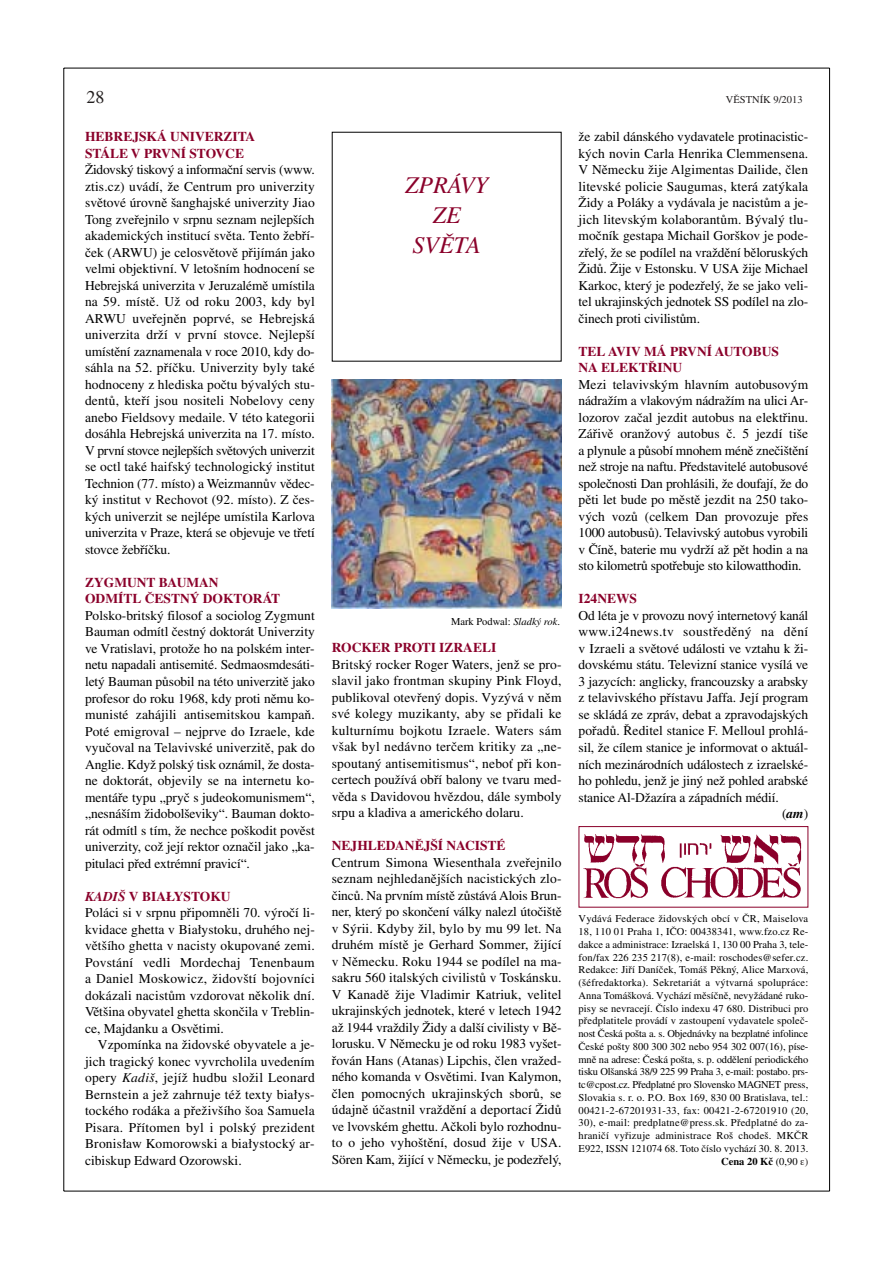
<style>
.page{position:relative;width:893px;height:1262px;background:#fff}
.page>*{position:absolute;margin:0;border:0;box-sizing:border-box;transform-origin:0 0}
.t1{font:italic 24px/30px "Times CE";color:#8a002a;text-align:center}
.t2{font:18px "Times CE";color:#231f1f}
.t3{font:13.5px/16.5px "Times CE";letter-spacing:-.005em;color:#000;text-align:justify}
.t4{font:700 13.5px/16.5px "Times CE";color:#8a002a}
.t5{font:13.5px "Times CE";letter-spacing:.03em;color:#000}
.t6{font:10.5px/12.8px "Times CE";letter-spacing:.01em;color:#000;text-align:right}
.t7{font:10.5px "Times CE";color:#231f1f}
.s1{font-weight:700;font-style:italic;color:#8a002a}
.s2{font-weight:700;color:#8a002a}
.s3{font-style:italic}
.s4{font-weight:700;font-style:italic}
.s5{font-weight:700}
.s6{color:#231f1f}
</style>
<div class="page">
<hr style="left:63px;top:68px;width:1px;height:1123px;background:#000">
<hr style="left:64px;top:1190px;width:765px;height:1px;background:#000">
<hr style="left:829px;top:68px;width:1px;height:1123px;background:#000">
<hr style="left:64px;top:68px;width:765px;height:1px;background:#000">
<img style="left:332px;top:379px;width:229px;height:229px">
<img style="left:583px;top:834px;width:219px;height:65px">
<div style="left:578px;top:826px;width:230px;height:81px;border:1px solid #8a002a"></div>
<h2 class="t2" style="left:87px;top:91px;width:20px">28</h2>
<p class="t7" style="left:726px;top:96px;width:78px">VĚSTNÍK 9/2013</p>
<p class="t4" style="left:85px;top:130px;width:172px">HEBREJSKÁ UNIVERZITA<br>STÁLE V PRVNÍ STOVCE</p>
<p class="t3" style="left:85px;top:163px;width:231px">Židovský tiskový a informační servis (www. ztis.cz) uvádí, že Centrum pro univerzity světové úrovně šanghajské univerzity Jiao Tong zveřejnilo v srpnu seznam nejlepších akademických institucí světa. Tento žebří&shy;ček (ARWU) je celosvětově přijímán jako velmi objektivní. V letošním hodnocení se Hebrejská univerzita v Jeruzalémě umístila na 59. místě. Už od roku 2003, kdy byl ARWU uveřejněn poprvé, se Hebrejská univerzita drží v první stovce. Nejlepší umístění zaznamenala v roce 2010, kdy do&shy;sáhla na 52. příčku. Univerzity byly také hodnoceny z hlediska počtu bývalých stu&shy;dentů, kteří jsou nositeli Nobelovy ceny anebo Fieldsovy medaile. V této kategorii dosáhla Hebrejská univerzita na 17. místo.<br>V první stovce nejlepších světových univerzit se octl také haifský technologický institut Technion (77. místo) a Weizmannův vědec&shy;ký institut v Rechovot (92. místo). Z čes&shy;kých univerzit se nejlépe umístila Karlova univerzita v Praze, která se objevuje ve třetí stovce žebříčku.</p>
<p class="t4" style="left:85px;top:575px;width:196px">ZYGMUNT BAUMAN<br>ODMÍTL ČESTNÝ DOKTORÁT</p>
<p class="t3" style="left:85px;top:608px;width:231px">Polsko-britský filosof a sociolog Zygmunt Bauman odmítl čestný doktorát Univerzity ve Vratislavi, protože ho na polském inter&shy;netu napadali antisemité. Sedmaosmdesáti&shy;letý Bauman působil na této univerzitě jako profesor do roku 1968, kdy proti němu ko&shy;munisté zahájili antisemitskou kampaň.<br>Poté emigroval – nejprve do Izraele, kde vyučoval na Telavivské univerzitě, pak do Anglie. Když polský tisk oznámil, že dosta&shy;ne doktorát, objevily se na internetu ko&shy;mentáře typu „pryč s judeokomunismem“, „nesnáším židobolševiky“. Bauman dokto&shy;rát odmítl s tím, že nechce poškodit pověst univerzity, což její rektor označil jako „ka&shy;pitulaci před extrémní pravicí“.</p>
<p class="t3" style="left:85px;top:889px;width:231px;text-align:left"><span class="s1">KADIŠ</span> <span class="s2">V BIAŁYSTOKU<br></span>Poláci si v srpnu připomněli 70. výročí li&shy;kvidace ghetta v Białystoku, druhého nej&shy;většího ghetta v nacisty okupované zemi.<br>Povstání vedli Mordechaj Tenenbaum a Daniel Moskowicz, židovští bojovníci dokázali nacistům vzdorovat několik dní.<br>Většina obyvatel ghetta skončila v Treblin&shy;ce, Majdanku a Osvětimi.</p>
<p class="t3" style="left:85px;top:1037px;width:231px;text-indent:13px">Vzpomínka na židovské obyvatele a je&shy;jich tragický konec vyvrcholila uvedením opery <span class="s3">Kadiš</span>, jejíž hudbu složil Leonard Bernstein a jež zahrnuje též texty białys&shy;tockého rodáka a přeživšího šoa Samuela Pisara. Přítomen byl i polský prezident Bronisław Komorowski a białystocký ar&shy;cibiskup Edward Ozorowski.</p>
<h1 class="t1" style="left:405px;top:172px;width:84px">ZPRÁVY<br>ZE<br>SVĚTA</h1>
<p class="t6" style="left:451px;top:615px;width:110px">Mark Podwal: <span class="s3">Sladký rok</span>.</p>
<p class="t4" style="left:332px;top:640px;width:166px">ROCKER PROTI IZRAELI</p>
<p class="t3" style="left:332px;top:657px;width:231px">Britský rocker Roger Waters, jenž se pro&shy;slavil jako frontman skupiny Pink Floyd, publikoval otevřený dopis. Vyzývá v něm své kolegy muzikanty, aby se přidali ke kulturnímu bojkotu Izraele. Waters sám však byl nedávno terčem kritiky za „ne&shy;spoutaný antisemitismus“, neboť při kon&shy;certech používá obří balony ve tvaru med&shy;věda s Davidovou hvězdou, dále symboly srpu a kladiva a amerického dolaru.</p>
<p class="t4" style="left:332px;top:838px;width:175px">NEJHLEDANĚJŠÍ NACISTÉ</p>
<p class="t3" style="left:332px;top:855px;width:231px">Centrum Simona Wiesenthala zveřejnilo seznam nejhledanějších nacistických zlo&shy;činců. Na prvním místě zůstává Alois Brun&shy;ner, který po skončení války nalezl útočiště v Sýrii. Kdyby žil, bylo by mu 99 let. Na druhém místě je Gerhard Sommer, žijící v Německu. Roku 1944 se podílel na ma&shy;sakru 560 italských civilistů v Toskánsku.<br>V Kanadě žije Vladimir Katriuk, velitel ukrajinských jednotek, které v letech 1942 až 1944 vraždily Židy a další civilisty v Bě&shy;lorusku. V Německu je od roku 1983 vyšet&shy;řován Hans (Atanas) Lipchis, člen vražed&shy;ného komanda v Osvětimi. Ivan Kalymon, člen pomocných ukrajinských sborů, se údajně účastnil vraždění a deportací Židů ve lvovském ghettu. Ačkoli bylo rozhodnu&shy;to o jeho vyhoštění, dosud žije v USA.<br>Sören Kam, žijící v Německu, je podezřelý,</p>
<p class="t3" style="left:578px;top:130px;width:231px">že zabil dánského vydavatele protinacistic&shy;kých novin Carla Henrika Clemmensena.<br>V Německu žije Algimentas Dailide, člen litevské policie Saugumas, která zatýkala Židy a Poláky a vydávala je nacistům a je&shy;jich litevským kolaborantům. Bývalý tlu&shy;močník gestapa Michail Gorškov je pode&shy;zřelý, že se podílel na vraždění běloruských Židů. Žije v Estonsku. V USA žije Michael Karkoc, který je podezřelý, že se jako veli&shy;tel ukrajinských jednotek SS podílel na zlo&shy;činech proti civilistům.</p>
<p class="t4" style="left:578px;top:344px;width:202px">TEL AVIV MÁ PRVNÍ AUTOBUS<br>NA ELEKTŘINU</p>
<p class="t3" style="left:578px;top:377px;width:231px">Mezi telavivským hlavním autobusovým nádražím a vlakovým nádražím na ulici Ar&shy;lozorov začal jezdit autobus na elektřinu.<br>Zářivě oranžový autobus č. 5 jezdí tiše a plynule a působí mnohem méně znečištění než stroje na naftu. Představitelé autobusové společnosti Dan prohlásili, že doufají, že do pěti let bude po městě jezdit na 250 tako&shy;vých vozů (celkem Dan provozuje přes 1000 autobusů). Telavivský autobus vyrobili v Číně, baterie mu vydrží až pět hodin a na sto kilometrů spotřebuje sto kilowatthodin.</p>
<p class="t4" style="left:578px;top:592px;width:60px">I24NEWS</p>
<p class="t3" style="left:578px;top:608px;width:231px">Od léta je v provozu nový internetový kanál</p>
<p class="t5" style="left:578px;top:627px;width:231px">www.i24news.tv soustředěný na dění</p>
<p class="t3" style="left:578px;top:641px;width:231px">v Izraeli a světové události ve vztahu k ži-</p>
<p class="t3" style="left:578px;top:658px;width:231px">dovskému státu. Televizní stanice vysílá ve</p>
<p class="t3" style="left:578px;top:674px;width:231px">3 jazycích: anglicky, francouzsky a arabsky</p>
<p class="t3" style="left:578px;top:691px;width:231px">z telavivského přístavu Jaffa. Její program</p>
<p class="t3" style="left:578px;top:707px;width:231px">se skládá ze zpráv, debat a zpravodajských</p>
<p class="t3" style="left:578px;top:724px;width:231px">pořadů. Ředitel stanice F. Melloul prohlá-</p>
<p class="t3" style="left:578px;top:740px;width:231px">sil, že cílem stanice je informovat o aktuál-</p>
<p class="t3" style="left:578px;top:757px;width:231px">ních mezinárodních událostech z izraelské-</p>
<p class="t3" style="left:578px;top:773px;width:231px">ho pohledu, jenž je jiný než pohled arabské</p>
<p class="t3" style="left:578px;top:790px;width:202px">stanice Al-Džazíra a západních médií.</p>
<p class="t3" style="left:782px;top:806px;width:28px">(<span class="s4">am</span>)</p>
<p class="t6" style="left:578px;top:913px;width:231px">Vydává Federace židovských obcí v ČR, Maiselova 18, 110 01 Praha 1, IČO: 00438341, www.fzo.cz Re&shy;dakce a administrace: Izraelská 1, 130 00 Praha 3, tele&shy;fon/fax 226 235 217(8), e-mail: roschodes@sefer.cz.<br>Redakce: Jiří Daníček, Tomáš Pěkný, Alice Marxová, (šéfredaktorka). Sekretariát a výtvarná spolupráce:<br>Anna Tomášková. Vychází měsíčně, nevyžádané ruko&shy;pisy se nevracejí. Číslo indexu 47 680. Distribuci pro předplatitele provádí v zastoupení vydavatele společ&shy;nost Česká pošta a. s. Objednávky na bezplatné infolince České pošty 800 300 302 nebo 954 302 007(16), píse&shy;mně na adrese: Česká pošta, s. p. oddělení periodického tisku Olšanská 38/9 225 99 Praha 3, e-mail: postabo. prs&shy;tc@cpost.cz. Předplatné pro Slovensko MAGNET press, Slovakia s. r. o. P.O. Box 169, 830 00 Bratislava, tel.:<br>00421-2-67201931-33, fax: 00421-2-67201910 (20, 30), e-mail: predplatne@press.sk. Předplatné do za&shy;hraničí vyřizuje administrace Roš chodeš. MKČR E922, ISSN 121074 68. Toto číslo vychází 30. 8. 2013.<br><span class="s5">Cena 20 Kč</span> (0,90 <span class="s6">)</span></p>
</div>
